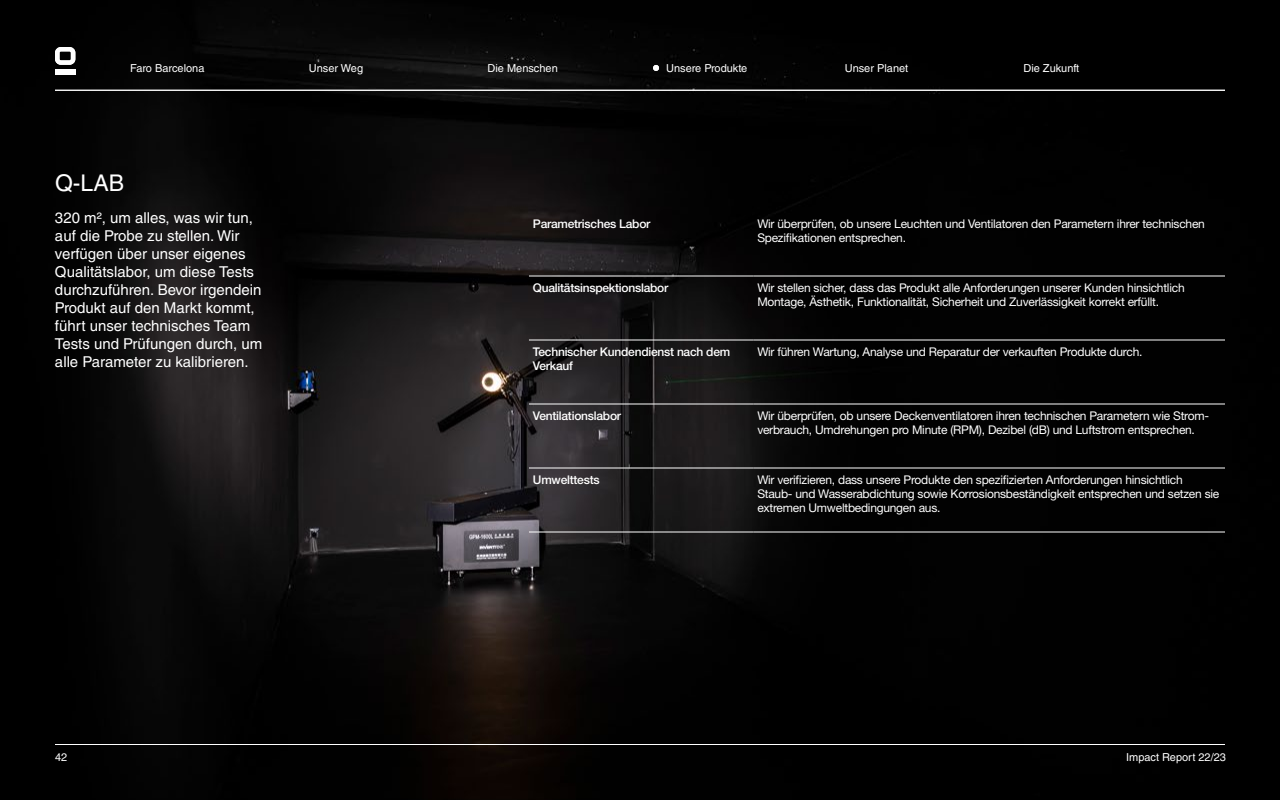
<style>
.page{position:relative;width:1280px;height:800px;background:#fff}
.page>*{position:absolute;margin:0;border:0;box-sizing:border-box;transform-origin:0 0}
.t1{font:23px "Helvetica LT Std";color:#fff}
.t2{font:15px/18px "Helvetica LT Std";color:#fff}
.t3{font:12px/14.4px "Helvetica Neue LT Std";letter-spacing:-.02em;color:#fff}
.t4{font:500 12px/14.4px "Helvetica Neue LT Std";letter-spacing:-.02em;color:#fff}
.t5{font:11px "Helvetica LT Std";color:#fff}
</style>
<div class="page">
<img style="left:0;top:0;width:1280px;height:800px">
<svg style="left:653px;top:65px;width:6px;height:6px"></svg>
<hr style="left:529px;top:276px;width:224px;height:1px;background:#fff">
<hr style="left:753px;top:276px;width:472px;height:1px;background:#fff">
<hr style="left:529px;top:340px;width:224px;height:1px;background:#fff">
<hr style="left:753px;top:340px;width:472px;height:1px;background:#fff">
<hr style="left:529px;top:404px;width:224px;height:1px;background:#fff">
<hr style="left:753px;top:404px;width:472px;height:1px;background:#fff">
<hr style="left:529px;top:468px;width:224px;height:1px;background:#fff">
<hr style="left:753px;top:468px;width:472px;height:1px;background:#fff">
<hr style="left:529px;top:532px;width:224px;height:1px;background:#fff">
<hr style="left:753px;top:532px;width:472px;height:1px;background:#fff">
<div style="left:55px;top:70px;width:20px;height:5px;background:#fff"></div>
<svg style="left:55px;top:47px;width:20px;height:18px"></svg>
<hr style="left:55px;top:90px;width:1170px;height:1px;background:#fff">
<hr style="left:55px;top:744px;width:1170px;height:1px;background:#fff">
<p class="t5" style="left:130px;top:62px;width:76px">Faro Barcelona</p>
<p class="t5" style="left:309px;top:62px;width:56px">Unser Weg</p>
<p class="t5" style="left:488px;top:62px;width:72px">Die Menschen</p>
<p class="t5" style="left:666px;top:62px;width:83px">Unsere Produkte</p>
<p class="t5" style="left:845px;top:62px;width:65px">Unser Planet</p>
<p class="t5" style="left:1023px;top:62px;width:57px">Die Zukunft</p>
<h1 class="t1" style="left:55px;top:170px;width:71px">Q-LAB</h1>
<p class="t2" style="left:55px;top:208px;width:209px">320 m², um alles, was wir tun, auf die Probe zu stellen. Wir verfügen über unser eigenes<br>Qualitätslabor, um diese Tests durchzuführen. Bevor irgendein<br>Produkt auf den Markt kommt, führt unser technisches Team<br>Tests und Prüfungen durch, um alle Parameter zu kalibrieren.</p>
<p class="t4" style="left:533px;top:216px;width:119px">Parametrisches Labor</p>
<p class="t3" style="left:757px;top:216px;width:449px">Wir überprüfen, ob unsere Leuchten und Ventilatoren den Parametern ihrer technischen<br>Spezifikationen entsprechen.</p>
<p class="t4" style="left:533px;top:280px;width:137px">Qualitätsinspektionslabor</p>
<p class="t3" style="left:757px;top:280px;width:429px">Wir stellen sicher, dass das Produkt alle Anforderungen unserer Kunden hinsichtlich<br>Montage, Ästhetik, Funktionalität, Sicherheit und Zuverlässigkeit korrekt erfüllt.</p>
<p class="t4" style="left:533px;top:344px;width:199px">Technischer Kundendienst nach dem<br>Verkauf</p>
<p class="t3" style="left:757px;top:344px;width:387px">Wir führen Wartung, Analyse und Reparatur der verkauften Produkte durch.</p>
<p class="t4" style="left:533px;top:408px;width:90px">Ventilationslabor</p>
<p class="t3" style="left:757px;top:408px;width:453px">Wir überprüfen, ob unsere Deckenventilatoren ihren technischen Parametern wie Strom&shy;verbrauch, Umdrehungen pro Minute (RPM), Dezibel (dB) und Luftstrom entsprechen.</p>
<p class="t4" style="left:533px;top:472px;width:68px">Umwelttests</p>
<p class="t3" style="left:757px;top:472px;width:463px">Wir verifizieren, dass unsere Produkte den spezifizierten Anforderungen hinsichtlich<br>Staub- und Wasserabdichtung sowie Korrosionsbeständigkeit entsprechen und setzen sie extremen Umweltbedingungen aus.</p>
<p class="t5" style="left:55px;top:751px;width:14px">42</p>
<p class="t5" style="left:1126px;top:751px;width:101px">Impact Report 22/23</p>
</div>
